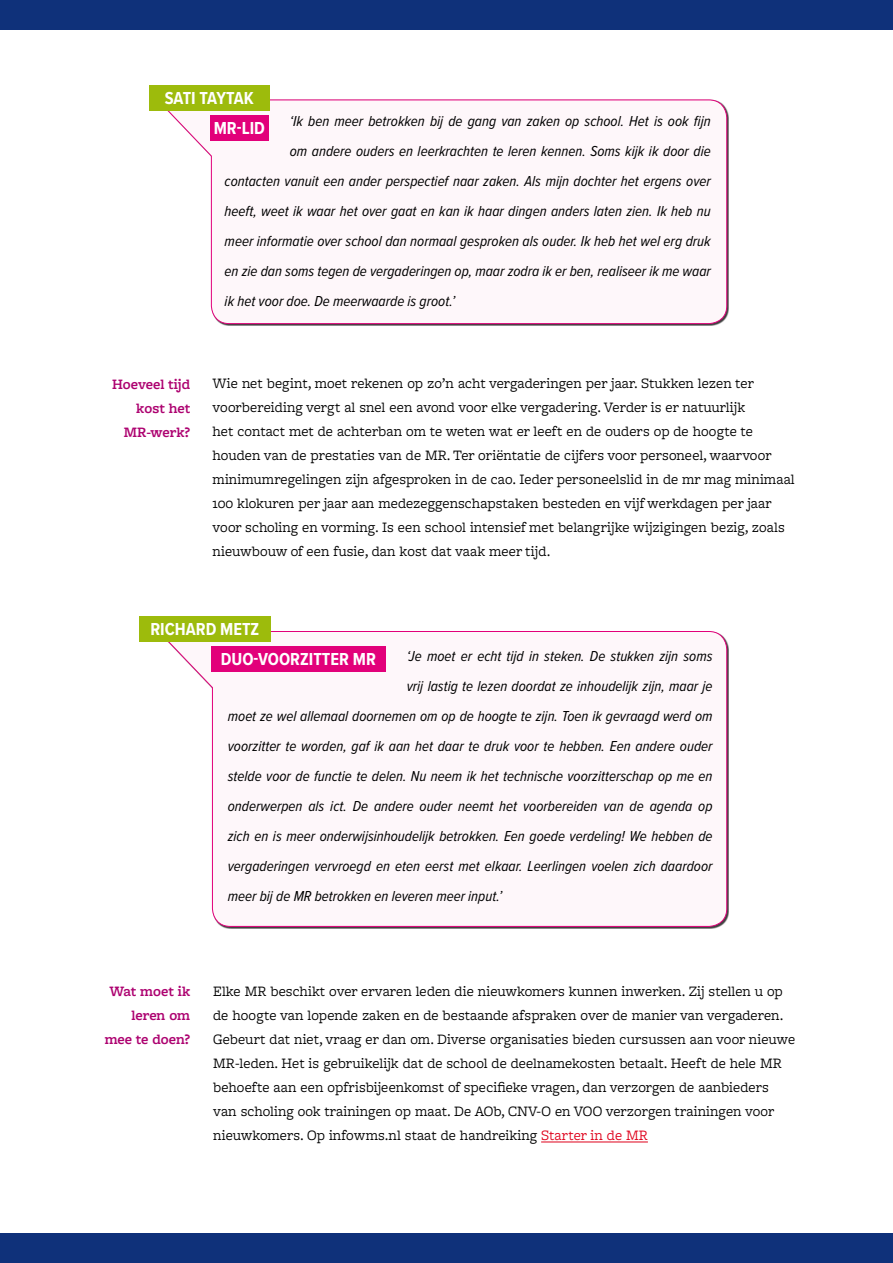
<style>
.page{position:relative;width:893px;height:1263px;background:#fff}
.page>*{position:absolute;margin:0;border:0;box-sizing:border-box;transform-origin:0 0}
.t1{font:700 18px/29.7px "Proxima Nova Cond";color:#fff}
.t2{font:15px/24px "Freight Macro Pro";color:#000}
.t3{font:italic 15px "Proxima Nova Cond";color:#000}
.t4{font:600 15px/24px "Freight Macro Pro";color:#ad0270;text-align:right}
.s1{color:#df001b}
</style>
<div class="page">
<div style="left:0;top:1233px;width:893px;height:30px;background:#0f317a"></div>
<div style="left:0;top:0;width:893px;height:30px;background:#0f317a"></div>
<svg style="left:167px;top:99px;width:560px;height:225px"></svg>
<div style="left:149px;top:85px;width:121px;height:26px;background:#9dbb0c"></div>
<div style="left:210px;top:115px;width:59px;height:25px;background:#e2007a"></div>
<svg style="left:168px;top:631px;width:559px;height:296px"></svg>
<div style="left:139px;top:617px;width:132px;height:25px;background:#9dbb0c"></div>
<div style="left:211px;top:646px;width:175px;height:26px;background:#e2007a"></div>
<hr style="left:541px;top:1142px;width:107px;height:1px;background:#df001b">
<p class="t1" style="left:214px;top:84px;width:53px;text-indent:-49px">SATI TAYTAK<br>MR-LID</p>
<p class="t3" style="left:290px;top:112px;width:422px">‘Ik ben meer betrokken bij de gang van zaken op school. Het is ook fijn</p>
<p class="t3" style="left:290px;top:142px;width:422px">om andere ouders en leerkrachten te leren kennen. Soms kijk ik door die</p>
<p class="t3" style="left:225px;top:172px;width:488px">contacten vanuit een ander perspectief naar zaken. Als mijn dochter het ergens over</p>
<p class="t3" style="left:225px;top:202px;width:488px">heeft, weet ik waar het over gaat en kan ik haar dingen anders laten zien. Ik heb nu</p>
<p class="t3" style="left:225px;top:232px;width:488px">meer informatie over school dan normaal gesproken als ouder. Ik heb het wel erg druk</p>
<p class="t3" style="left:225px;top:262px;width:488px">en zie dan soms tegen de vergaderingen op, maar zodra ik er ben, realiseer ik me waar</p>
<p class="t3" style="left:225px;top:292px;width:232px">ik het voor doe. De meerwaarde is groot.’</p>
<p class="t4" style="left:112px;top:371px;width:80px">Hoeveel tijd kost het<br>MR-werk?</p>
<p class="t2" style="left:213px;top:371px;width:584px">Wie net begint, moet rekenen op zo’n acht vergaderingen per jaar. Stukken lezen ter voorbereiding vergt al snel een avond voor elke vergadering. Verder is er natuurlijk<br>het contact met de achterban om te weten wat er leeft en de ouders op de hoogte te houden van de prestaties van de MR. Ter oriëntatie de cijfers voor personeel, waarvoor minimumregelingen zijn afgesproken in de cao. Ieder personeelslid in de mr mag minimaal 100 klokuren per jaar aan medezeggenschapstaken besteden en vijf werkdagen per jaar voor scholing en vorming. Is een school intensief met belangrijke wijzigingen bezig, zoals nieuwbouw of een fusie, dan kost dat vaak meer tijd.</p>
<p class="t1" style="left:221px;top:615px;width:157px;text-indent:-70px">RICHARD METZ<br>DUO-VOORZITTER MR</p>
<p class="t3" style="left:407px;top:647px;width:307px">‘Je moet er echt tijd in steken. De stukken zijn soms</p>
<p class="t3" style="left:407px;top:677px;width:307px">vrij lastig te lezen doordat ze inhoudelijk zijn, maar je</p>
<p class="t3" style="left:228px;top:707px;width:486px">moet ze wel allemaal doornemen om op de hoogte te zijn. Toen ik gevraagd werd om</p>
<p class="t3" style="left:228px;top:737px;width:486px">voorzitter te worden, gaf ik aan het daar te druk voor te hebben. Een andere ouder</p>
<p class="t3" style="left:228px;top:767px;width:486px">stelde voor de functie te delen. Nu neem ik het technische voorzitterschap op me en</p>
<p class="t3" style="left:228px;top:797px;width:486px">onderwerpen als ict. De andere ouder neemt het voorbereiden van de agenda op</p>
<p class="t3" style="left:228px;top:827px;width:486px">zich en is meer onderwijsinhoudelijk betrokken. Een goede verdeling! We hebben de</p>
<p class="t3" style="left:228px;top:857px;width:486px">vergaderingen vervroegd en eten eerst met elkaar. Leerlingen voelen zich daardoor</p>
<p class="t3" style="left:228px;top:887px;width:276px">meer bij de MR betrokken en leveren meer input.’</p>
<p class="t4" style="left:105px;top:978px;width:87px">Wat moet ik leren om mee te doen?</p>
<p class="t2" style="left:213px;top:978px;width:583px">Elke MR beschikt over ervaren leden die nieuwkomers kunnen inwerken. Zij stellen u op de hoogte van lopende zaken en de bestaande afspraken over de manier van vergaderen.<br>Gebeurt dat niet, vraag er dan om. Diverse organisaties bieden cursussen aan voor nieuwe MR-leden. Het is gebruikelijk dat de school de deelnamekosten betaalt. Heeft de hele MR behoefte aan een opfrisbijeenkomst of specifieke vragen, dan verzorgen de aanbieders van scholing ook trainingen op maat. De AOb, CNV-O en VOO verzorgen trainingen voor nieuwkomers. Op infowms.nl staat de handreiking <span class="s1">Starter in de MR</span></p>
</div>
